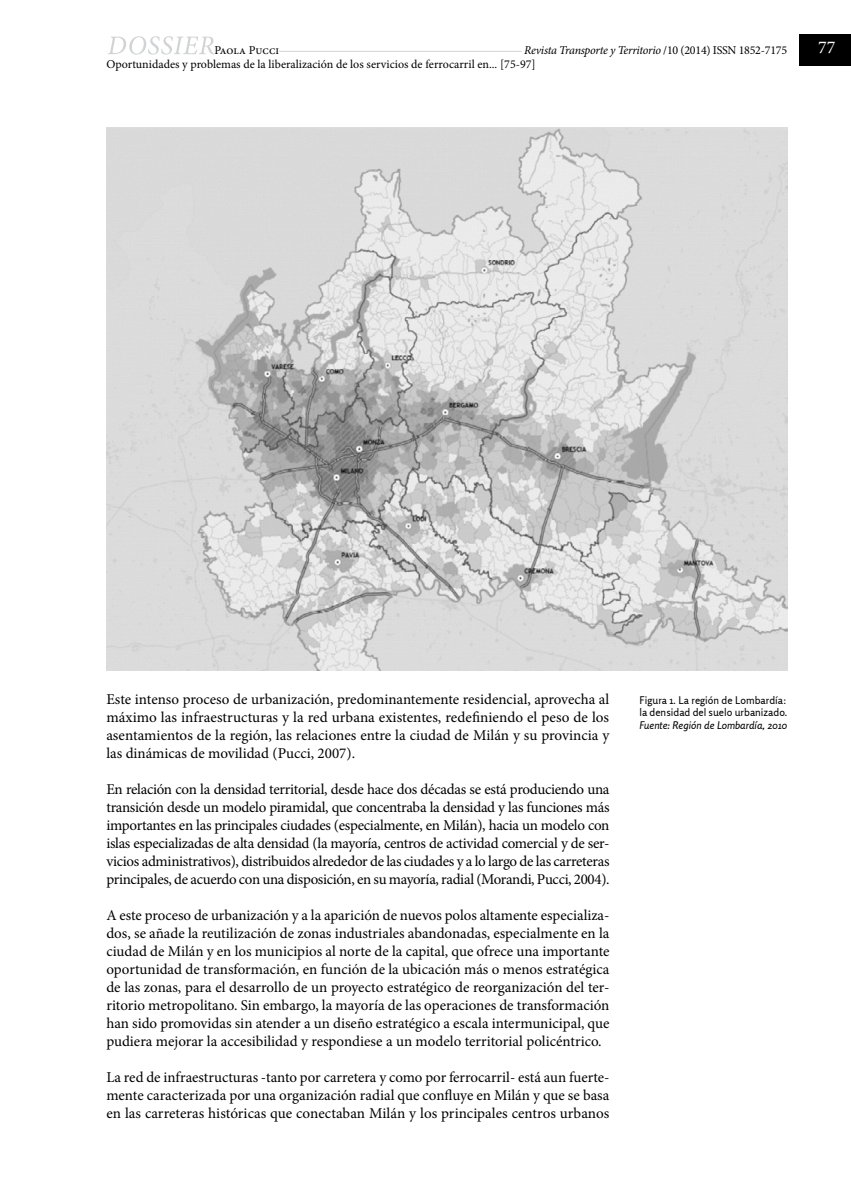
<style>
.page{position:relative;width:851px;height:1191px;background:#fff}
.page>*{position:absolute;margin:0;border:0;box-sizing:border-box;transform-origin:0 0}
.t1{font:18px "Minion Pro";color:#fff}
.t2{font:15px/18px "Minion Pro";letter-spacing:-.005em;color:#000;text-align:justify}
.t3{font:12px "Minion Pro";color:#000}
.t4{font:italic 12px "Minion Pro";letter-spacing:-.025em;color:#000}
.t5{font:10.5px/12.6px "Rosario";color:#000}
.t6{font:italic 10.5px "Rosario";color:#000}
.s1{font-style:normal}
</style>
<div class="page">
<hr style="left:106px;top:51px;width:546px;height:1px;background:#d1d3d4">
<div style="left:521px;top:43px;width:266px;height:15px;background:#fff"></div>
<div style="left:106px;top:48px;width:108px;height:7px;background:#fff"></div>
<svg style="left:108px;top:36px;width:106px;height:19px"></svg>
<div style="left:799px;top:35px;width:51px;height:31px;background:#000"></div>
<div style="left:214px;top:43px;width:65px;height:15px;background:#fff"></div>
<img style="left:106px;top:128px;width:681px;height:542px">
<p class="t3" style="left:214px;top:42px;width:66px">Paola Pucci</p>
<p class="t4" style="left:524px;top:41px;width:264px">Revista Transporte y Territorio <span class="s1">/10 (2014) ISSN 1852-7175</span></p>
<p class="t1" style="left:818px;top:36px;width:19px">77</p>
<p class="t3" style="left:106px;top:56px;width:431px">Oportunidades y problemas de la liberalización de los servicios de ferrocarril en... [75-97]</p>
<p class="t2" style="left:106px;top:690px;width:504px">Este intenso proceso de urbanización, predominantemente residencial, aprovecha al máximo las infraestructuras y la red urbana existentes, redefiniendo el peso de los asentamientos de la región, las relaciones entre la ciudad de Milán y su provincia y las dinámicas de movilidad (Pucci, 2007).</p>
<p class="t2" style="left:106px;top:780px;width:504px">En relación con la densidad territorial, desde hace dos décadas se está produciendo una transición desde un modelo piramidal, que concentraba la densidad y las funciones más importantes en las principales ciudades (especialmente, en Milán), hacia un modelo con islas especializadas de alta densidad (la mayoría, centros de actividad comercial y de ser&shy;vicios administrativos), distribuidos alrededor de las ciudades y a lo largo de las carreteras principales, de acuerdo con una disposición, en su mayoría, radial (Morandi, Pucci, 2004).</p>
<p class="t2" style="left:106px;top:906px;width:504px">A este proceso de urbanización y a la aparición de nuevos polos altamente especializa&shy;dos, se añade la reutilización de zonas industriales abandonadas, especialmente en la ciudad de Milán y en los municipios al norte de la capital, que ofrece una importante oportunidad de transformación, en función de la ubicación más o menos estratégica de las zonas, para el desarrollo de un proyecto estratégico de reorganización del ter&shy;ritorio metropolitano. Sin embargo, la mayoría de las operaciones de transformación han sido promovidas sin atender a un diseño estratégico a escala intermunicipal, que pudiera mejorar la accesibilidad y respondiese a un modelo territorial policéntrico.</p>
<p class="t2" style="left:106px;top:1068px;width:504px">La red de infraestructuras -tanto por carretera y como por ferrocarril- está aun fuerte&shy;mente caracterizada por una organización radial que confluye en Milán y que se basa en las carreteras históricas que conectaban Milán y los principales centros urbanos</p>
<p class="t5" style="left:639px;top:693px;width:149px">Figura 1. La región de Lombardía: la densidad del suelo urbanizado.</p>
<p class="t6" style="left:639px;top:719px;width:149px">Fuente: Región de Lombardía, 2010</p>
</div>
